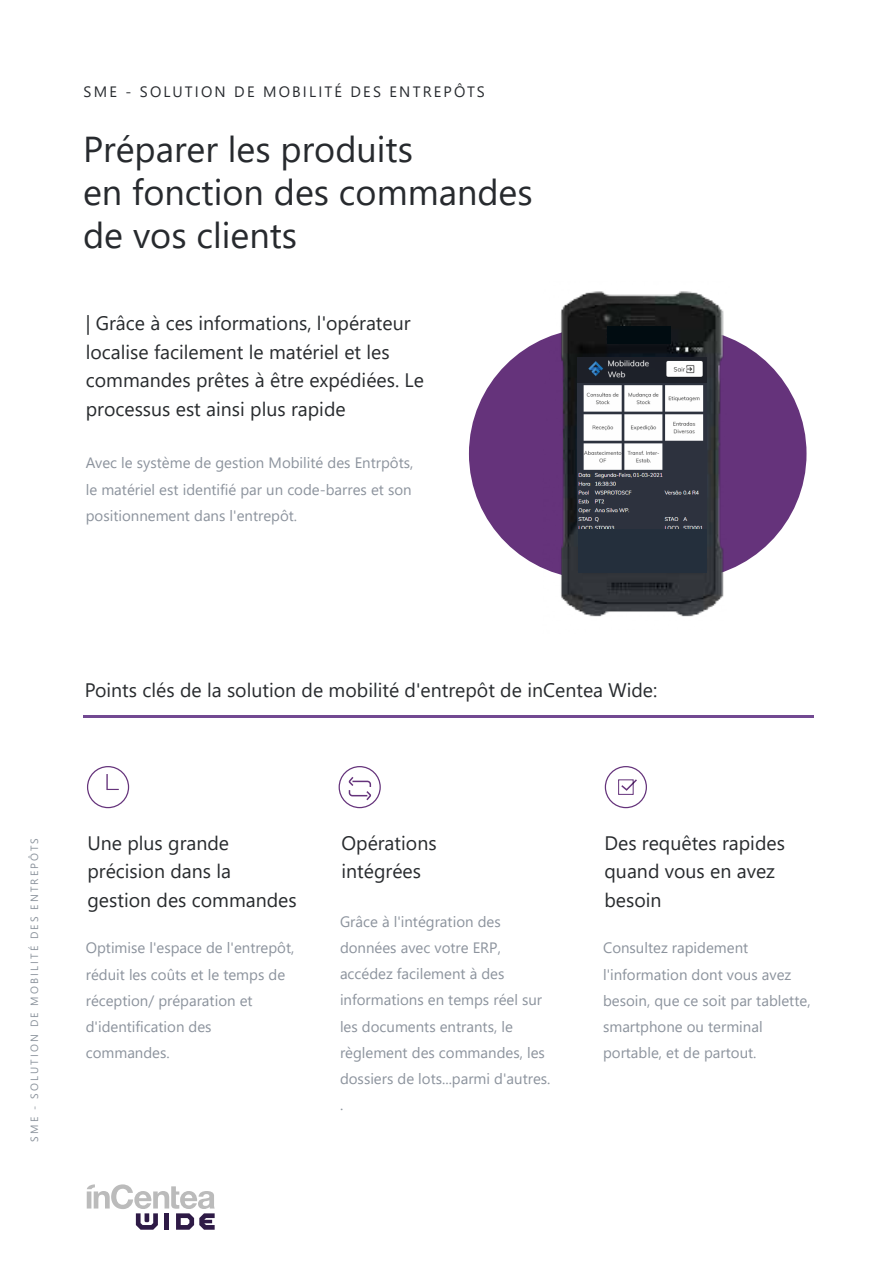
<style>
.page{position:relative;width:893px;height:1263px;background:#fff}
.page>*{position:absolute;margin:0;border:0;box-sizing:border-box;transform-origin:0 0}
.t1{font:36px/43.2px "Segoe UI";color:#272a2e}
.t2{font:19.5px/28.5px "Segoe UI";color:#282b2e}
.t3{font:15px/26.2px "Segoe UI";color:#8c939d}
.t4{font:15px "Segoe UI";letter-spacing:.145em;color:#282b2f}
.t5{font:10.5px "Segoe UI";letter-spacing:.2em;color:#8c949d}
</style>
<div class="page">
<svg style="left:87px;top:1184px;width:128px;height:46px"></svg>
<hr style="left:165px;top:1213px;width:4px;height:17px;background:#2e1a46">
<div style="left:87px;top:766px;width:42px;height:42px;border:1px solid #65337b;border-radius:20px"></div>
<div style="left:339px;top:766px;width:42px;height:42px;border:1px solid #65337b;border-radius:20px"></div>
<svg style="left:106px;top:774px;width:13px;height:16px"></svg>
<svg style="left:348px;top:777px;width:24px;height:24px"></svg>
<div style="left:605px;top:766px;width:42px;height:42px;border:1px solid #65337b;border-radius:20px"></div>
<svg style="left:621px;top:779px;width:16px;height:12px"></svg>
<div style="left:618px;top:779px;width:16px;height:16px;border:1px solid #65337b"></div>
<img style="left:468px;top:291px;width:339px;height:326px">
<img style="left:578px;top:357px;width:128px;height:172px">
<div style="left:578px;top:529px;width:128px;height:44px;background:#242f3c"></div>
<div style="left:607px;top:326px;width:64px;height:17px;background:#010c11"></div>
<hr style="left:83px;top:715px;width:730px;height:3px;background:#724992">
<p class="t4" style="left:84px;top:78px;width:403px">SME - SOLUTION DE MOBILITÉ DES ENTREPÔTS</p>
<h1 class="t1" style="left:83px;top:124px;width:451px">Préparer les produits<br>en fonction des commandes de vos clients</h1>
<h2 class="t2" style="left:86px;top:308px;width:340px">| Grâce à ces informations, l'opérateur localise facilement le matériel et les commandes prêtes à être expédiées. Le processus est ainsi plus rapide</h2>
<p class="t3" style="left:86px;top:449px;width:329px;text-align:justify">Avec le système de gestion Mobilité des Entrpôts, le matériel est identifié par un code-barres et son positionnement dans l'entrepôt.</p>
<h2 class="t2" style="left:85px;top:674px;width:574px">Points clés de la solution de mobilité d'entrepôt de inCentea Wide:</h2>
<p class="t5" style="left:24px;top:1141px;width:305px;rotate:-90deg">SME - SOLUTION DE MOBILITÉ DES ENTREPÔTS</p>
<h2 class="t2" style="left:87px;top:826px;width:211px">Une plus grande précision dans la gestion des commandes</h2>
<h2 class="t2" style="left:341px;top:827px;width:97px">Opérations intégrées</h2>
<h2 class="t2" style="left:604px;top:827px;width:182px">Des requêtes rapides quand vous en avez besoin</h2>
<p class="t3" style="left:340px;top:907px;width:212px">Grâce à l'intégration des données avec votre ERP, accédez facilement à des informations en temps réel sur les documents entrants, le règlement des commandes, les dossiers de lots...parmi d'autres. .</p>
<p class="t3" style="left:86px;top:933px;width:210px">Optimise l'espace de l'entrepôt, réduit les coûts et le temps de réception/ préparation et d'identification des commandes.</p>
<p class="t3" style="left:603px;top:934px;width:209px">Consultez rapidement l'information dont vous avez besoin, que ce soit par tablette, smartphone ou terminal portable, et de partout.</p>
</div>
